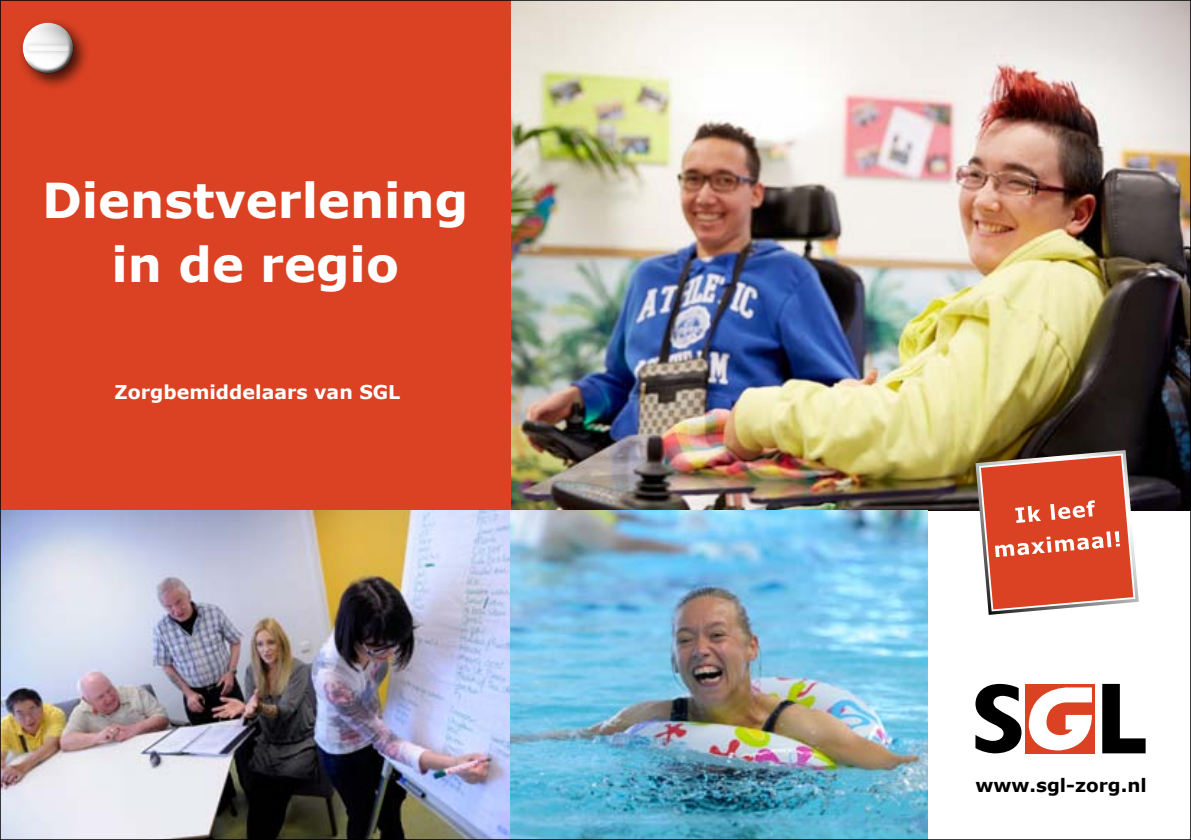
<style>
.page{position:relative;width:1191px;height:840px;background:#fff}
.page>*{position:absolute;margin:0;border:0;box-sizing:border-box;transform-origin:0 0}
.t1{font:700 48px/64px "Verdana";color:#fff;text-align:center}
.t2{font:700 19px "Verdana";color:#fff}
.t3{font:700 18.4px "Verdana";color:#000}
</style>
<div class="page">
<img style="left:510px;top:2px;width:679px;height:508px">
<svg style="left:1102px;top:683px;width:43px;height:70px"></svg>
<div style="left:1025px;top:683px;width:70px;height:70px;background:#db4223"></div>
<svg style="left:1028px;top:687px;width:64px;height:63px"></svg>
<svg style="left:975px;top:683px;width:46px;height:70px"></svg>
<div style="left:0;top:0;width:510px;height:510px;background:#db4223"></div>
<img style="left:2px;top:510px;width:926px;height:327px">
<svg style="left:975px;top:450px;width:163px;height:164px;background:#d2664f"></svg>
<div style="left:16px;top:16px;width:75px;height:75px;background:#000;opacity:.75"></div>
<div style="left:21px;top:21px;width:53px;height:42px;background:#adaeae;opacity:.75"></div>
<div style="left:21px;top:30px;width:56px;height:46px;background:#000;opacity:.75"></div>
<div style="left:21px;top:39px;width:54px;height:18px;background:#000;opacity:.75"></div>
<svg style="left:27px;top:45px;width:42px;height:6px"></svg>
<p class="t1" style="left:42px;top:169px;width:428px">Dienstverlening in de regio</p>
<p class="t2" style="left:114px;top:379px;width:287px">Zorgbemiddelaars van SGL</p>
<p class="t3" style="left:975px;top:772px;width:173px">www.sgl-zorg.nl</p>
</div>
